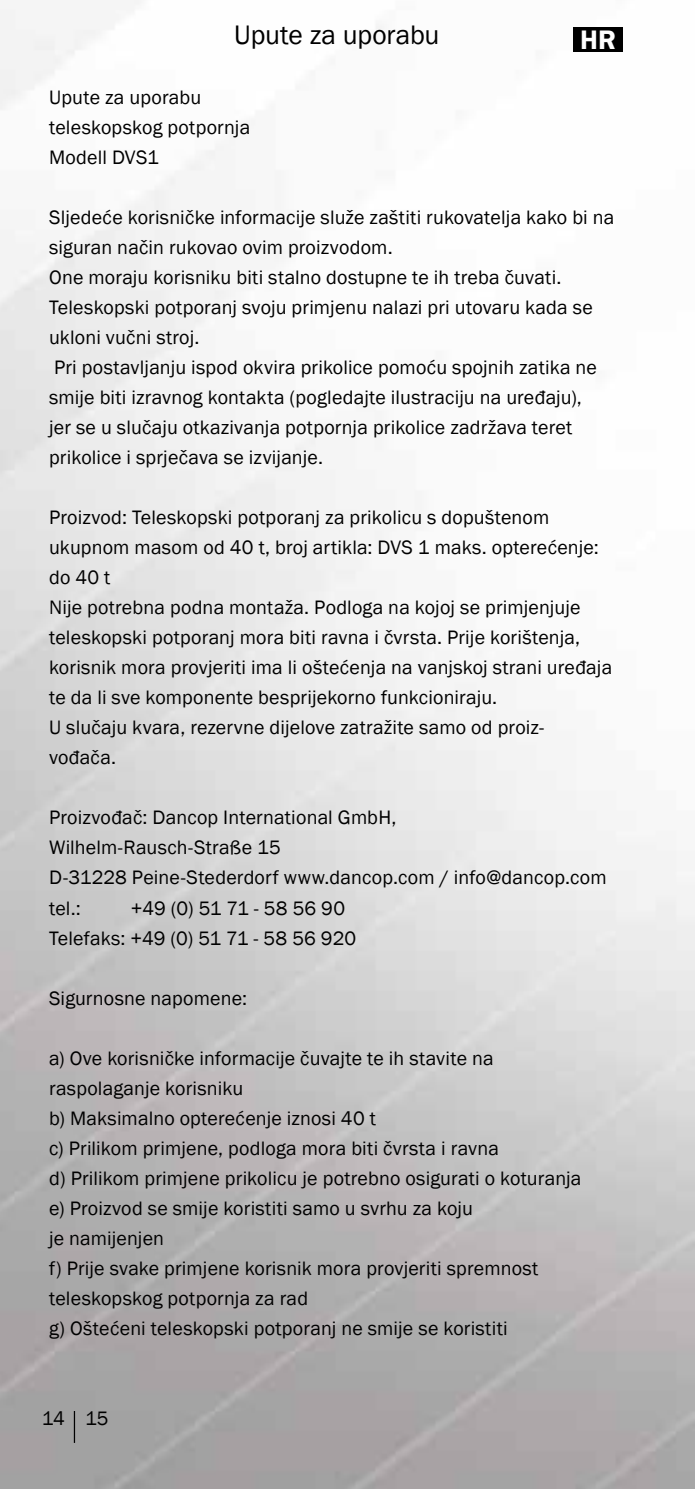
<style>
.page{position:relative;width:695px;height:1489px;background:#fff}
.page>*{position:absolute;margin:0;border:0;box-sizing:border-box;transform-origin:0 0}
.t1{font:27.5px "Franklin Gothic";letter-spacing:-.005em;color:#000}
.t2{font:600 27.5px "Franklin Gothic";color:#fff}
.t3{font:20px/30px "Franklin Gothic";letter-spacing:.01em;color:#000}
</style>
<div class="page">
<img style="left:0;top:0;width:694px;height:1488px">
<div style="left:573px;top:27px;width:50px;height:25px;background:#000"></div>
<hr style="left:74px;top:1410px;width:1px;height:32px;background:#000">
<h1 class="t1" style="left:234px;top:18px;width:207px">Upute za uporabu</h1>
<p class="t3" style="left:49px;top:83px;width:203px">Upute za uporabu teleskopskog potpornja<br>Modell DVS1</p>
<h1 class="t2" style="left:580px;top:22px;width:37px">HR</h1>
<p class="t3" style="left:49px;top:203px;width:566px">Sljedeće korisničke informacije služe zaštiti rukovatelja kako bi na siguran način rukovao ovim proizvodom.<br>One moraju korisniku biti stalno dostupne te ih treba čuvati.<br>Teleskopski potporanj svoju primjenu nalazi pri utovaru kada se ukloni vučni stroj.<br>Pri postavljanju ispod okvira prikolice pomoću spojnih zatika ne smije biti izravnog kontakta (pogledajte ilustraciju na uređaju),<br>jer se u slučaju otkazivanja potpornja prikolice zadržava teret prikolice i sprječava se izvijanje.</p>
<p class="t3" style="left:49px;top:503px;width:564px">Proizvod: Teleskopski potporanj za prikolicu s dopuštenom ukupnom masom od 40 t, broj artikla: DVS 1 maks. opterećenje: do 40 t<br>Nije potrebna podna montaža. Podloga na kojoj se primjenjuje teleskopski potporanj mora biti ravna i čvrsta. Prije korištenja, korisnik mora provjeriti ima li oštećenja na vanjskoj strani uređaja te da li sve komponente besprijekorno funkcioniraju.<br>U slučaju kvara, rezervne dijelove zatražite samo od proiz&shy;vođača.</p>
<p class="t3" style="left:49px;top:803px;width:559px">Proizvođač: Dancop International GmbH,<br>Wilhelm-Rausch-Straße 15<br>D-31228 Peine-Stederdorf www.dancop.com / info@dancop.com tel.:</p>
<p class="t3" style="left:49px;top:893px;width:308px;text-indent:82px">+49 (0) 51 71 - 58 56 90<br>Telefaks: +49 (0) 51 71 - 58 56 920</p>
<p class="t3" style="left:49px;top:983px;width:199px">Sigurnosne napomene:</p>
<p class="t3" style="left:49px;top:1043px;width:534px">a) Ove korisničke informacije čuvajte te ih stavite na raspolaganje korisniku<br>b) Maksimalno opterećenje iznosi 40 t<br>c) Prilikom primjene, podloga mora biti čvrsta i ravna<br>d) Prilikom primjene prikolicu je potrebno osigurati o koturanja e) Proizvod se smije koristiti samo u svrhu za koju<br>je namijenjen<br>f) Prije svake primjene korisnik mora provjeriti spremnost teleskopskog potpornja za rad<br>g) Oštećeni teleskopski potporanj ne smije se koristiti</p>
<p class="t3" style="left:42px;top:1403px;width:68px">14 15</p>
</div>
